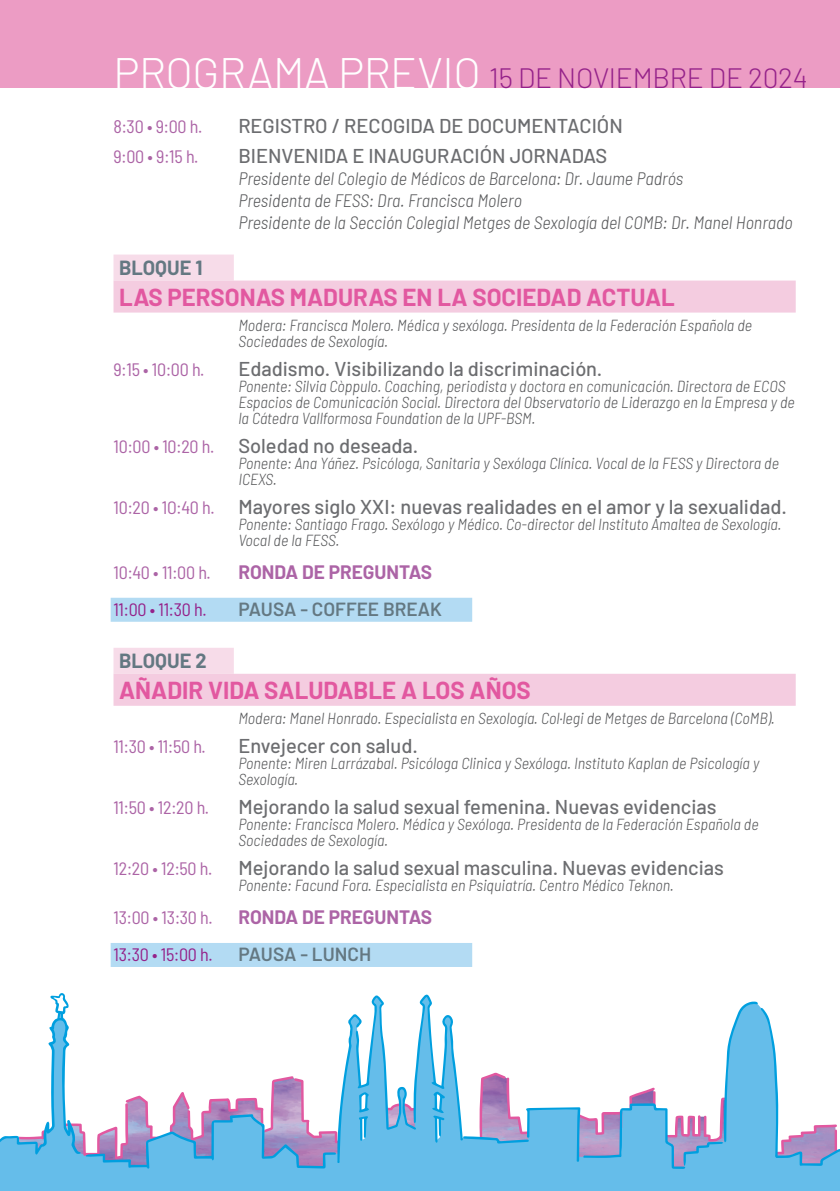
<style>
.page{position:relative;width:840px;height:1191px;background:#fff}
.page>*{position:absolute;margin:0;border:0;box-sizing:border-box;transform-origin:0 0}
.t1{font:300 44px "Barlow";letter-spacing:-.01em;color:#fff}
.t2{font:300 28px "Barlow";letter-spacing:-.01em;color:#95228a}
._1-MESA{font:700 24px "Barlow";color:#e258a0}
._2-Ponencia{font:500 20px "Barlow";color:#6c6d70}
._0-Bloque{font:700 20px "Barlow";color:#647882}
._6-PREGUNTAS{font:700 19px "Barlow";color:#ac64a6}
._5-CAFE_o_COMIDA{font:600 19px "Barlow";color:#647882}
._3-Doctor{font:italic 300 semi-condensed 18px "Barlow";color:#57585a}
._2-Ponencia-2{font:semi-condensed 18px "Barlow";letter-spacing:-.01em;color:#ac64a6}
._6-PREGUNTAS-2{font:semi-condensed 18px "Barlow";letter-spacing:-.01em;color:#ac64a6}
._5-CAFE_o_COMIDA-2{font:semi-condensed 18px "Barlow";letter-spacing:-.01em;color:#95228a}
._3-Doctor-2{font:italic 300 semi-condensed 16px/16px "Barlow";color:#57585a}
.s1{font-weight:400;font-stretch:semi-condensed;font-size:18px;color:#ac64a6}
</style>
<div class="page">
<div style="left:113px;top:254px;width:121px;height:26px;background:#f7dce9"></div>
<div style="left:113px;top:280px;width:682px;height:32px;background:#f4cce0"></div>
<div style="left:111px;top:598px;width:361px;height:24px;background:#b3dbf3"></div>
<div style="left:113px;top:648px;width:121px;height:26px;background:#f7dce9"></div>
<div style="left:113px;top:674px;width:682px;height:32px;background:#f4cce0"></div>
<div style="left:111px;top:943px;width:361px;height:24px;background:#b3dbf3"></div>
<div style="left:0;top:1172px;width:839px;height:19px;background:#65bdea"></div>
<svg style="left:0;top:993px;width:839px;height:179px"></svg>
<div style="left:0;top:0;width:839px;height:88px;background:#ec9cc4"></div>
<p class="t1" style="left:113px;top:42px;width:368px">PROGRAMA PREVIO</p>
<p class="t2" style="left:489px;top:58px;width:320px">15 DE NOVIEMBRE DE 2024</p>
<p class="_2-Ponencia-2" style="left:113px;top:114px;width:90px">8:30 • 9:00 h.</p>
<p class="_2-Ponencia" style="left:238px;top:112px;width:386px">REGISTRO / RECOGIDA DE DOCUMENTACIÓN</p>
<p class="_2-Ponencia-2" style="left:113px;top:143px;width:86px">9:00 • 9:15 h.</p>
<p class="_2-Ponencia" style="left:238px;top:141px;width:370px">BIENVENIDA E INAUGURACIÓN JORNADAS</p>
<p class="_3-Doctor" style="left:238px;top:165px;width:446px">Presidente del Colegio de Médicos de Barcelona: Dr. Jaume Padrós</p>
<p class="_3-Doctor" style="left:238px;top:187px;width:285px">Presidenta de FESS: Dra. Francisca Molero</p>
<p class="_3-Doctor" style="left:238px;top:209px;width:555px">Presidente de la Sección Colegial Metges de Sexología del COMB: Dr. Manel Honrado</p>
<p class="_0-Bloque" style="left:119px;top:253px;width:85px">BLOQUE 1</p>
<p class="_1-MESA" style="left:119px;top:279px;width:557px">LAS PERSONAS MADURAS EN LA SOCIEDAD ACTUAL</p>
<p class="_3-Doctor-2" style="left:238px;top:316px;width:515px">Modera: Francisca Molero. Médica y sexóloga. Presidenta de la Federación Española de<br>Sociedades de Sexología.</p>
<p class="_2-Ponencia-2" style="left:113px;top:356px;width:92px">9:15 • 10:00 h.</p>
<p class="_2-Ponencia" style="left:238px;top:354px;width:365px">Edadismo. Visibilizando la discriminación.</p>
<p class="_3-Doctor-2" style="left:238px;top:377px;width:557px">Ponente: Silvia Còppulo. Coaching, periodista y doctora en comunicación. Directora de ECOS<br>Espacios de Comunicación Social. Directora del Observatorio de Liderazgo en la Empresa y de la Cátedra Vallformosa Foundation de la UPF-BSM.</p>
<p class="_2-Ponencia" style="left:113px;top:431px;width:306px"><span class="s1">10:00 • 10:20 h.</span> Soledad no deseada.</p>
<p class="_3-Doctor-2" style="left:238px;top:454px;width:541px">Ponente: Ana Yáñez. Psicóloga, Sanitaria y Sexóloga Clínica. Vocal de la FESS y Directora de<br>ICEXS.</p>
<p class="_2-Ponencia" style="left:113px;top:492px;width:674px"><span class="s1">10:20 • 1O:40 h.</span> Mayores siglo XXI: nuevas realidades en el amor y la sexualidad.</p>
<p class="_3-Doctor-2" style="left:238px;top:515px;width:544px">Ponente: Santiago Frago. Sexólogo y Médico. Co-director del Instituto Amaltea de Sexología.<br>Vocal de la FESS.</p>
<p class="_6-PREGUNTAS-2" style="left:113px;top:559px;width:99px">10:40 • 11:00 h.</p>
<p class="_6-PREGUNTAS" style="left:238px;top:558px;width:195px">RONDA DE PREGUNTAS</p>
<p class="_5-CAFE_o_COMIDA-2" style="left:113px;top:596px;width:95px">11:00 • 11:30 h.</p>
<p class="_5-CAFE_o_COMIDA" style="left:238px;top:595px;width:205px">PAUSA - COFFEE BREAK</p>
<p class="_0-Bloque" style="left:119px;top:646px;width:89px">BLOQUE 2</p>
<p class="_1-MESA" style="left:119px;top:672px;width:413px">AÑADIR VIDA SALUDABLE A LOS AÑOS</p>
<p class="_3-Doctor-2" style="left:238px;top:709px;width:537px">Modera: Manel Honrado. Especialista en Sexología. Col·legi de Metges de Barcelona (CoMB).</p>
<p class="_2-Ponencia-2" style="left:113px;top:733px;width:94px">11:30 • 11:50 h.</p>
<p class="_2-Ponencia" style="left:238px;top:731px;width:181px">Envejecer con salud.</p>
<p class="_3-Doctor-2" style="left:238px;top:754px;width:522px">Ponente: Miren Larrázabal. Psicóloga Clinica y Sexóloga. Instituto Kaplan de Psicología y<br>Sexología.</p>
<p class="_2-Ponencia-2" style="left:113px;top:794px;width:97px">11:50 • 12:20 h.</p>
<p class="_2-Ponencia" style="left:238px;top:792px;width:479px">Mejorando la salud sexual femenina. Nuevas evidencias</p>
<p class="_3-Doctor-2" style="left:238px;top:815px;width:521px">Ponente: Francisca Molero. Médica y Sexóloga. Presidenta de la Federación Española de<br>Sociedades de Sexología.</p>
<p class="_2-Ponencia-2" style="left:113px;top:855px;width:100px">12:20 • 12:50 h.</p>
<p class="_2-Ponencia" style="left:238px;top:853px;width:487px">Mejorando la salud sexual masculina. Nuevas evidencias</p>
<p class="_3-Doctor-2" style="left:238px;top:876px;width:436px">Ponente: Facund Fora. Especialista en Psiquiatría. Centro Médico Teknon.</p>
<p class="_6-PREGUNTAS-2" style="left:113px;top:905px;width:101px">13:00 • 13:30 h.</p>
<p class="_6-PREGUNTAS" style="left:238px;top:903px;width:195px">RONDA DE PREGUNTAS</p>
<p class="_5-CAFE_o_COMIDA-2" style="left:113px;top:942px;width:101px">13:30 • 15:00 h.</p>
<p class="_5-CAFE_o_COMIDA" style="left:238px;top:940px;width:134px">PAUSA - LUNCH</p>
</div>
